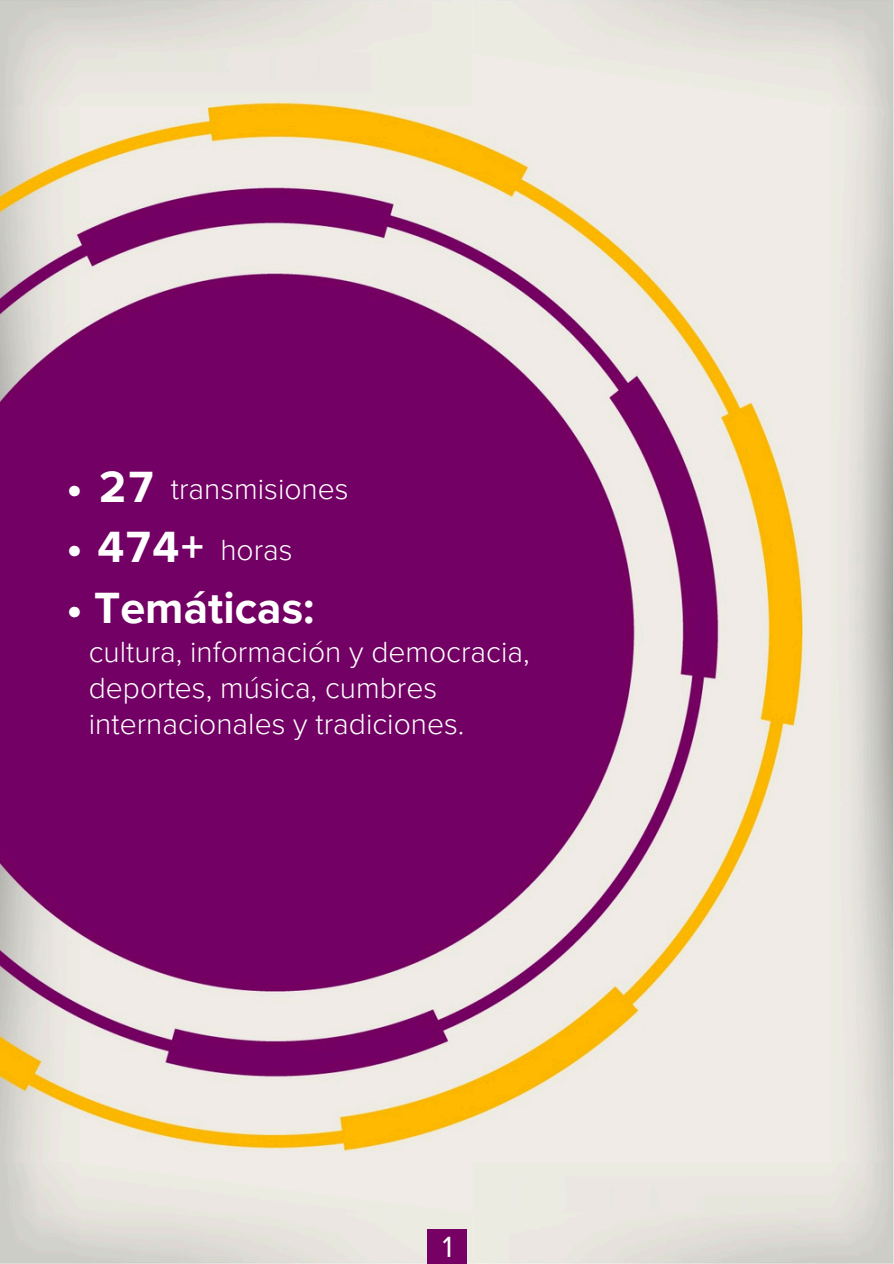
<style>
.page{position:relative;width:894px;height:1264px;background:#fff}
.page>*{position:absolute;margin:0;border:0;box-sizing:border-box;transform-origin:0 0}
.t1{font:700 45px "Proxima Nova";color:#fff}
.t2{font:30.15px "Proxima Nova";color:#fff}
.t3{font:300 30px/36px "Proxima Nova";color:#fff}
</style>
<div class="page">
<img style="left:0;top:0;width:893px;height:1263px">
<div style="left:427px;top:1228px;width:39px;height:35px;background:#760063"></div>
<p class="t1" style="left:66px;top:460px;width:88px">• 27</p>
<h1 class="t1" style="left:66px;top:521px;width:139px">• 474+</h1>
<p class="t1" style="left:66px;top:581px;width:249px">• Temáticas:</p>
<h1 class="t3" style="left:171px;top:472px;width:179px">transmisiones</h1>
<p class="t3" style="left:220px;top:532px;width:74px">horas</p>
<h1 class="t3" style="left:89px;top:634px;width:442px">cultura, información y democracia, deportes, música, cumbres internacionales y tradiciones.</h1>
<p class="t2" style="left:442px;top:1229px;width:12px">1</p>
</div>
